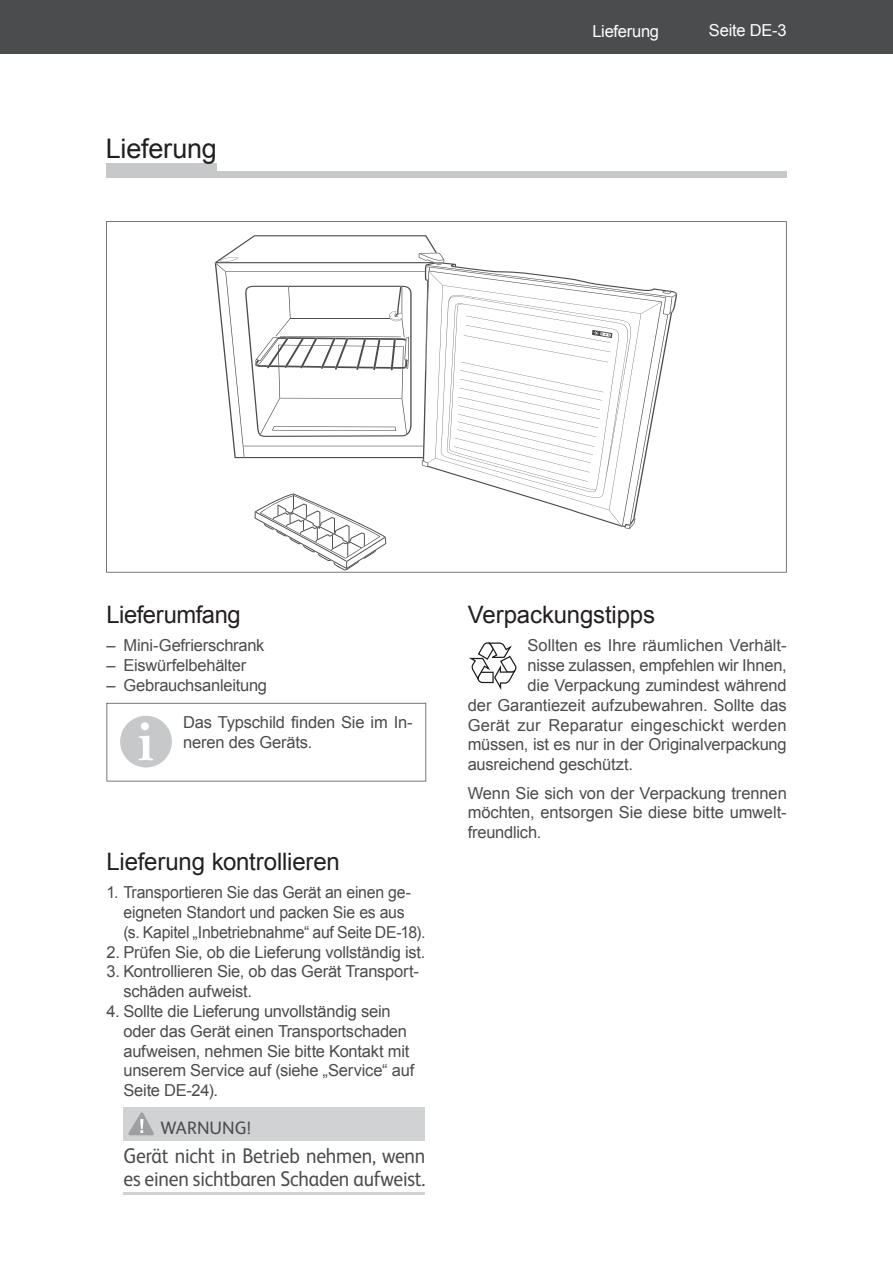
<style>
.page{position:relative;width:893px;height:1263px;background:#fff}
.page>*{position:absolute;margin:0;border:0;box-sizing:border-box;transform-origin:0 0}
.t1{font:27px "Arial";letter-spacing:-.01em;color:#231f20}
.t2{font:24px "Arial";letter-spacing:-.01em;color:#231f20}
.t3{font:21.3px/23.4px "FS Albert";letter-spacing:-.01em;color:#4b4c4d;scale:.92 1}
.t4{font:18px "FS Albert";letter-spacing:.005em;color:#4b4c4d}
.t5{font:16.5px/19.8px "Arial";letter-spacing:-.015em;color:#4b4c4d}
.t6{font:16.5px/19.8px "Arial";letter-spacing:-.015em;color:#4b4c4d;scale:.96 1}
.t7{font:16.5px "Arial";letter-spacing:.01em;color:#4b4c4d}
.t8{font:16.5px "Arial";letter-spacing:-.02em;color:#fff}
</style>
<div class="page">
<div style="left:0;top:0;width:893px;height:54px;background:#4b4c4d"></div>
<div style="left:106px;top:163px;width:111px;height:12px;background:#c7c8ca"></div>
<div style="left:106px;top:171px;width:681px;height:6px;background:#c7c8ca"></div>
<div style="left:123px;top:1108px;width:302px;height:33px;background:#d1d2d4"></div>
<hr style="left:123px;top:1192px;width:302px;height:3px;background:#d1d2d4">
<svg style="left:106px;top:703px;width:320px;height:78px"></svg>
<svg style="left:129px;top:1112px;width:25px;height:24px"></svg>
<svg style="left:106px;top:221px;width:681px;height:352px"></svg>
<svg style="left:215px;top:235px;width:461px;height:335px"></svg>
<svg style="left:469px;top:642px;width:48px;height:48px"></svg>
<h1 class="t1" style="left:106px;top:134px;width:112px">Lieferung</h1>
<p class="t8" style="left:592px;top:22px;width:68px">Lieferung</p>
<p class="t8" style="left:709px;top:22px;width:79px">Seite DE-3</p>
<h2 class="t2" style="left:106px;top:601px;width:136px">Lieferumfang</h2>
<p class="t5" style="left:106px;top:636px;width:160px">– Mini-Gefrierschrank</p>
<p class="t5" style="left:106px;top:656px;width:141px">– Eiswürfelbehälter</p>
<p class="t5" style="left:106px;top:675px;width:162px">– Gebrauchsanleitung</p>
<p class="t5" style="left:183px;top:713px;width:231px">Das Typschild finden Sie im In&shy;neren des Geräts.</p>
<h2 class="t2" style="left:106px;top:848px;width:235px">Lieferung kontrollieren</h2>
<p class="t6" style="left:123px;top:883px;width:316px;text-indent:-17px">1. Transportieren Sie das Gerät an einen ge&shy;eigneten Standort und packen Sie es aus<br>(s. Kapitel „Inbetriebnahme“ auf Seite DE-18).</p>
<p class="t5" style="left:106px;top:942px;width:320px">2. Prüfen Sie, ob die Lieferung vollständig ist.</p>
<p class="t5" style="left:123px;top:962px;width:297px;text-indent:-17px">3. Kontrollieren Sie, ob das Gerät Transport&shy;schäden aufweist.</p>
<p class="t5" style="left:123px;top:1001px;width:292px;text-indent:-17px">4. Sollte die Lieferung unvollständig sein oder das Gerät einen Transportschaden aufweisen, nehmen Sie bitte Kontakt mit unserem Service auf (siehe „Service“ auf Seite DE-24).</p>
<p class="t4" style="left:161px;top:1121px;width:92px">WARNUNG!</p>
<p class="t3" style="left:123px;top:1146px;width:330px">Gerät nicht in Betrieb nehmen, wenn es einen sichtbaren Schaden aufweist.</p>
<h2 class="t2" style="left:468px;top:601px;width:189px">Verpackungstipps</h2>
<p class="t5" style="left:527px;top:636px;width:261px">Sollten es Ihre räumlichen Verhält-</p>
<p class="t5" style="left:527px;top:656px;width:261px">nisse zulassen, empfehlen wir Ihnen,</p>
<p class="t5" style="left:527px;top:675px;width:261px">die Verpackung zumindest während</p>
<p class="t5" style="left:468px;top:695px;width:321px">der Garantiezeit aufzubewahren. Sollte das</p>
<p class="t7" style="left:468px;top:716px;width:320px">Gerät zur Reparatur eingeschickt werden</p>
<p class="t5" style="left:468px;top:735px;width:320px">müssen, ist es nur in der Originalverpackung</p>
<p class="t5" style="left:468px;top:755px;width:167px">ausreichend geschützt.</p>
<p class="t5" style="left:468px;top:783px;width:321px;text-align:justify">Wenn Sie sich von der Verpackung trennen möchten, entsorgen Sie diese bitte umwelt&shy;freundlich.</p>
</div>
